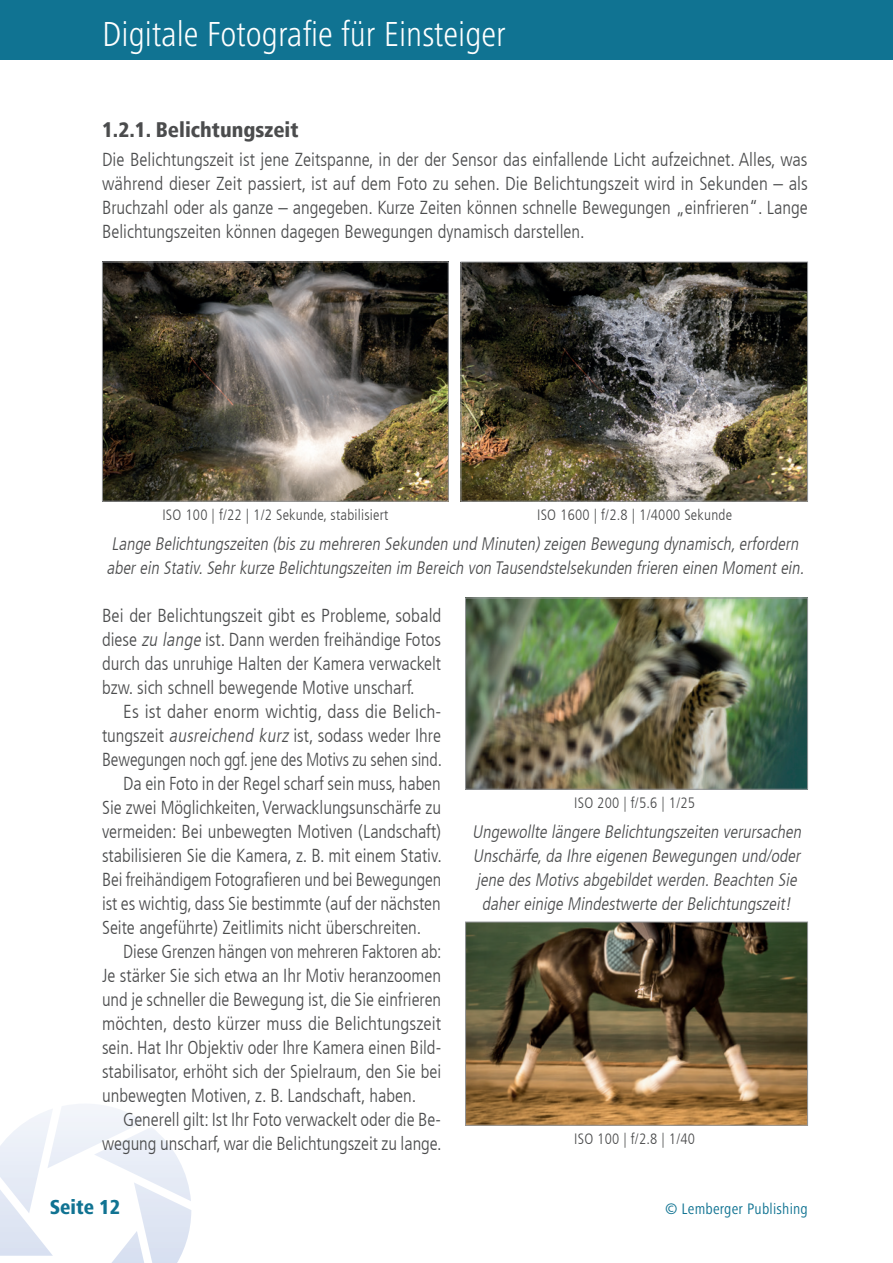
<style>
.page{position:relative;width:893px;height:1263px;background:#fff}
.page>*{position:absolute;margin:0;border:0;box-sizing:border-box;transform-origin:0 0}
.t1{font:300 condensed 36px "Frutiger Next LTW1 G";color:#fff}
.t2{font:900 condensed 21px "Frutiger LT";color:#4b4c4d}
.t3{font:800 condensed 21px "Frutiger Next LTW1 G";color:#107392}
.t4{font:300 condensed 18.75px/24px "Frutiger LT";color:#4b4c4d;text-align:justify}
.t5{font:300 condensed 18.75px "Frutiger LT";color:#4b4c4d;scale:.96 1}
.t6{font:300 condensed 18.75px "Frutiger LT";color:#4b4c4d;scale:1.04 1}
.t7{font:italic 300 condensed 18px/24px "Frutiger LT";color:#4b4c4d;text-align:center}
.t8{font:condensed 15.75px "Frutiger Next LTW1 G";letter-spacing:.015em;color:#107392}
.t9{font:300 condensed 15px "Frutiger LT";letter-spacing:.015em;color:#4b4c4d}
.s1{font-style:italic}
</style>
<div class="page">
<div style="left:0;top:0;width:893px;height:60px;background:#107392"></div>
<svg style="left:0;top:1104px;width:191px;height:159px"></svg>
<img style="left:104px;top:264px;width:343px;height:236px">
<div style="left:102px;top:262px;width:347px;height:240px;border:1px solid #939598"></div>
<img style="left:462px;top:264px;width:344px;height:236px">
<div style="left:460px;top:262px;width:348px;height:240px;border:1px solid #939598"></div>
<img style="left:467px;top:600px;width:339px;height:188px">
<div style="left:465px;top:598px;width:343px;height:192px;border:1px solid #939598"></div>
<img style="left:467px;top:924px;width:339px;height:200px">
<div style="left:465px;top:922px;width:343px;height:204px;border:1px solid #939598"></div>
<h1 class="t1" style="left:102px;top:14px;width:405px">Digitale Fotografie für Einsteiger</h1>
<p class="t2" style="left:102px;top:117px;width:198px">1.2.1. Belichtungszeit</p>
<p class="t4" style="left:102px;top:147px;width:707px">Die Belichtungszeit ist jene Zeitspanne, in der der Sensor das einfallende Licht aufzeichnet. Alles, was während dieser Zeit passiert, ist auf dem Foto zu sehen. Die Belichtungszeit wird in Sekunden – als Bruchzahl oder als ganze – angegeben. Kurze Zeiten können schnelle Bewegungen „einfrieren“. Lange Belichtungszeiten können dagegen Bewegungen dynamisch darstellen.</p>
<p class="t9" style="left:162px;top:506px;width:227px">ISO 100 | f/22 | 1/2 Sekunde, stabilisiert</p>
<p class="t9" style="left:537px;top:506px;width:196px">ISO 1600 | f/2.8 | 1/4000 Sekunde</p>
<p class="t7" style="left:107px;top:532px;width:702px;text-align:left">Lange Belichtungszeiten (bis zu mehreren Sekunden und Minuten)zeigen Bewegung dynamisch,erfordern aberein Stativ.Sehrkurze Belichtungszeiten im Bereich von Tausendstelsekunden frieren einen Momentein.</p>
<p class="t4" style="left:102px;top:603px;width:341px">Bei der Belichtungszeit gibt es Probleme, sobald diese <span class="s1">zu lange</span> ist. Dann werden freihändige Fotos durch das unruhige Halten der Kamera verwackelt bzw. sich schnell bewegende Motive unscharf.</p>
<p class="t6" style="left:123px;top:700px;width:307px">Es ist daher enorm wichtig, dass die Belich-</p>
<p class="t4" style="left:102px;top:723px;width:341px">tungszeit <span class="s1">ausreichend kurz</span> ist, sodass weder Ihre</p>
<p class="t5" style="left:102px;top:748px;width:356px">Bewegungen noch ggf. jene des Motivs zu sehen sind.</p>
<p class="t4" style="left:123px;top:771px;width:319px">Da ein Foto in der Regel scharf sein muss, haben</p>
<p class="t4" style="left:102px;top:795px;width:341px">Sie zwei Möglichkeiten, Verwacklungsunschärfe zu</p>
<p class="t4" style="left:102px;top:819px;width:341px">vermeiden: Bei unbewegten Motiven (Landschaft)</p>
<p class="t4" style="left:102px;top:843px;width:341px">stabilisieren Sie die Kamera, z. B. mit einem Stativ.</p>
<p class="t4" style="left:102px;top:867px;width:341px">Bei freihändigem Fotografieren und bei Bewegungen</p>
<p class="t4" style="left:102px;top:891px;width:340px">ist es wichtig, dass Sie bestimmte (auf der nächsten</p>
<p class="t4" style="left:102px;top:915px;width:321px">Seite angeführte) Zeitlimits nicht überschreiten.</p>
<p class="t5" style="left:123px;top:940px;width:333px">Diese Grenzen hängen von mehreren Faktoren ab:</p>
<p class="t4" style="left:102px;top:963px;width:341px">Je stärker Sie sich etwa an Ihr Motiv heranzoomen</p>
<p class="t4" style="left:102px;top:987px;width:341px">und je schneller die Bewegung ist, die Sie einfrieren</p>
<p class="t4" style="left:102px;top:1011px;width:341px">möchten, desto kürzer muss die Belichtungszeit</p>
<p class="t4" style="left:102px;top:1035px;width:341px">sein. Hat Ihr Objektiv oder Ihre Kamera einen Bild-</p>
<p class="t4" style="left:102px;top:1059px;width:341px">stabilisator, erhöht sich der Spielraum, den Sie bei</p>
<p class="t4" style="left:102px;top:1083px;width:316px">unbewegten Motiven, z. B. Landschaft, haben.</p>
<p class="t4" style="left:123px;top:1107px;width:319px">Generell gilt: Ist Ihr Foto verwackelt oder die Be-</p>
<p class="t4" style="left:102px;top:1131px;width:341px">wegung unscharf, war die Belichtungszeit zu lange.</p>
<p class="t9" style="left:574px;top:794px;width:122px">ISO 200 | f/5.6 | 1/25</p>
<p class="t7" style="left:472px;top:820px;width:334px">Ungewollte längere Belichtungszeiten verursachen Unschärfe,da Ihre eigenen Bewegungen und/oder jene des Motivs abgebildetwerden.Beachten Sie dahereinige Mindestwerte derBelichtungszeit!</p>
<p class="t9" style="left:574px;top:1130px;width:122px">ISO 100 | f/2.8 | 1/40</p>
<p class="t3" style="left:50px;top:1195px;width:72px">Seite 12</p>
<p class="t8" style="left:665px;top:1200px;width:144px">© Lemberger Publishing</p>
</div>
